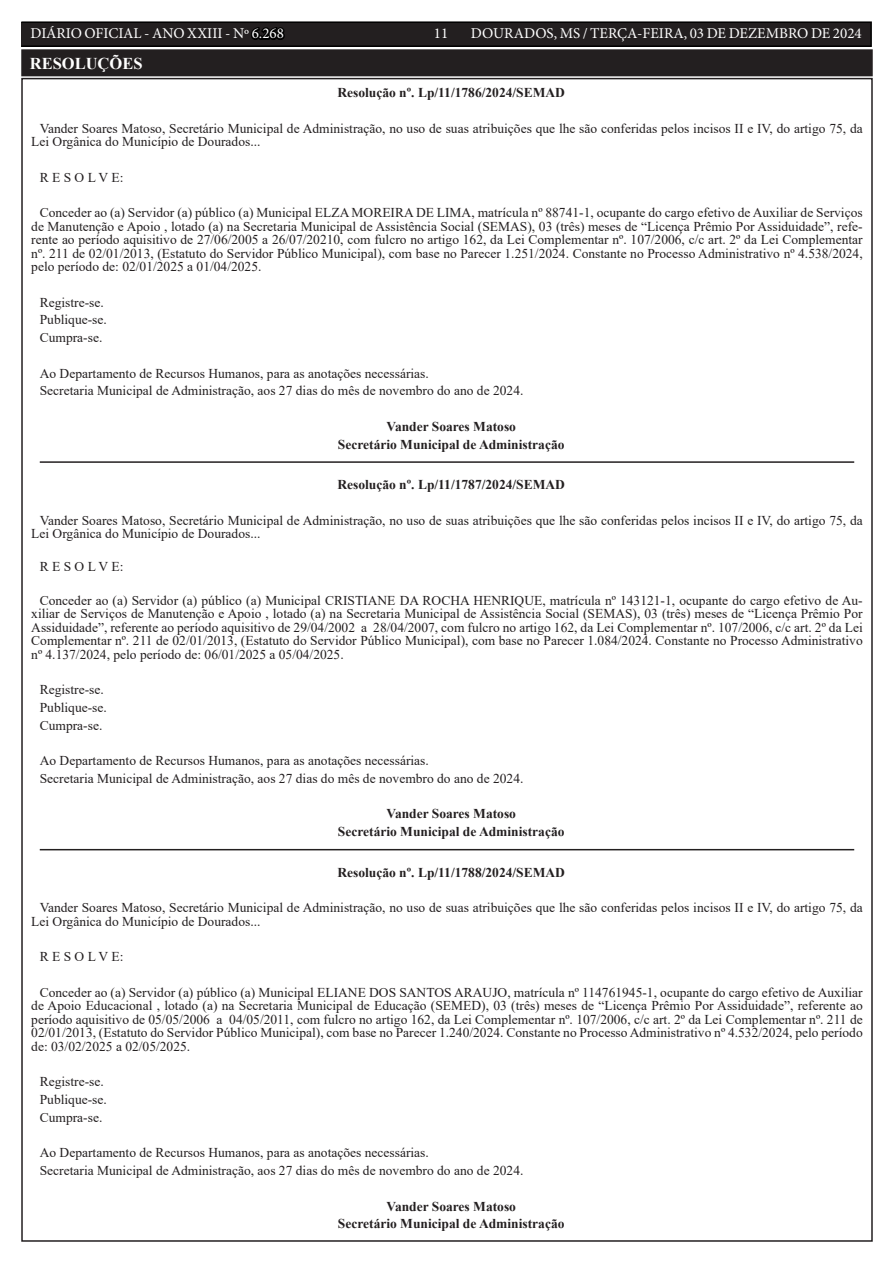
<style>
.page{position:relative;width:893px;height:1263px;background:#fff}
.page>*{position:absolute;margin:0;border:0;box-sizing:border-box;transform-origin:0 0}
.TEXTO{font:700 16.5px "Times New Roman";color:#fff}
.t1{font:15px "Minion Pro";color:#fff}
.TEXTO-2{font:13.5px/13.5px "Times New Roman";color:#231f20}
.TEXTO-3{font:700 13.5px "Times New Roman";color:#231f20}
.s1{color:#000}
</style>
<div class="page">
<div style="left:21px;top:22px;width:850px;height:24px;background:#231f20"></div>
<div style="left:21px;top:21px;width:851px;height:26px;border:2px solid #000"></div>
<hr style="left:40px;top:461px;width:814px;height:2px;background:#231f20">
<hr style="left:40px;top:849px;width:814px;height:1px;background:#231f20">
<div style="left:23px;top:51px;width:848px;height:23px;background:#231f20"></div>
<div style="left:21px;top:49px;width:852px;height:27px;border:4px solid #231f20"></div>
<p class="t1" style="left:31px;top:24px;width:255px">DIÁRIO OFICIAL - ANO XXIII - Nº <span class="s1">6.268</span></p>
<p class="t1" style="left:434px;top:24px;width:16px">11</p>
<p class="t1" style="left:471px;top:24px;width:393px">DOURADOS, MS / TERÇA-FEIRA, 03 DE DEZEMBRO DE 2024</p>
<p class="TEXTO" style="left:30px;top:52px;width:114px">RESOLUÇÕES</p>
<p class="TEXTO-3" style="left:337px;top:83px;width:229px">Resolução nº. Lp/11/1786/2024/SEMAD</p>
<p class="TEXTO-2" style="left:31px;top:121px;width:833px;text-indent:9px">Vander Soares Matoso, Secretário Municipal de Administração, no uso de suas atribuições que lhe são conferidas pelos incisos II e IV, do artigo 75, da<br>Lei Orgânica do Município de Dourados...</p>
<p class="TEXTO-2" style="left:40px;top:170px;width:85px">R E S O L V E:</p>
<p class="TEXTO-2" style="left:31px;top:205px;width:833px;text-align:justify;text-indent:9px">Conceder ao (a) Servidor (a) público (a) Municipal ELZA MOREIRA DE LIMA, matrícula nº 88741-1, ocupante do cargo efetivo de Auxiliar de Serviços de Manutenção e Apoio , lotado (a) na Secretaria Municipal de Assistência Social (SEMAS), 03 (três) meses de “Licença Prêmio Por Assiduidade”, refe&shy;rente ao período aquisitivo de 27/06/2005 a 26/07/20210, com fulcro no artigo 162, da Lei Complementar nº. 107/2006, c/c art. 2º da Lei Complementar nº. 211 de 02/01/2013, (Estatuto do Servidor Público Municipal), com base no Parecer 1.251/2024. Constante no Processo Administrativo nº 4.538/2024, pelo período de: 02/01/2025 a 01/04/2025.</p>
<p class="TEXTO-2" style="left:40px;top:295px;width:66px">Registre-se.</p>
<p class="TEXTO-2" style="left:40px;top:313px;width:69px">Publique-se.</p>
<p class="TEXTO-2" style="left:40px;top:330px;width:64px">Cumpra-se.</p>
<p class="TEXTO-2" style="left:40px;top:366px;width:391px">Ao Departamento de Recursos Humanos, para as anotações necessárias.</p>
<p class="TEXTO-2" style="left:40px;top:384px;width:485px">Secretaria Municipal de Administração, aos 27 dias do mês de novembro do ano de 2024.</p>
<p class="TEXTO-3" style="left:386px;top:417px;width:131px">Vander Soares Matoso</p>
<p class="TEXTO-3" style="left:338px;top:434px;width:228px">Secretário Municipal de Administração</p>
<p class="TEXTO-3" style="left:337px;top:475px;width:229px">Resolução nº. Lp/11/1787/2024/SEMAD</p>
<p class="TEXTO-2" style="left:31px;top:513px;width:833px;text-indent:9px">Vander Soares Matoso, Secretário Municipal de Administração, no uso de suas atribuições que lhe são conferidas pelos incisos II e IV, do artigo 75, da<br>Lei Orgânica do Município de Dourados...</p>
<p class="TEXTO-2" style="left:40px;top:559px;width:85px">R E S O L V E:</p>
<p class="TEXTO-2" style="left:31px;top:593px;width:833px;text-align:justify;text-indent:9px">Conceder ao (a) Servidor (a) público (a) Municipal CRISTIANE DA ROCHA HENRIQUE, matrícula nº 143121-1, ocupante do cargo efetivo de Au&shy;xiliar de Serviços de Manutenção e Apoio , lotado (a) na Secretaria Municipal de Assistência Social (SEMAS), 03 (três) meses de “Licença Prêmio Por Assiduidade”, referente ao período aquisitivo de 29/04/2002 a 28/04/2007, com fulcro no artigo 162, da Lei Complementar nº. 107/2006, c/c art. 2º da Lei Complementar nº. 211 de 02/01/2013, (Estatuto do Servidor Público Municipal), com base no Parecer 1.084/2024. Constante no Processo Administrativo nº 4.137/2024, pelo período de: 06/01/2025 a 05/04/2025.</p>
<p class="TEXTO-2" style="left:40px;top:682px;width:66px">Registre-se.</p>
<p class="TEXTO-2" style="left:40px;top:700px;width:69px">Publique-se.</p>
<p class="TEXTO-2" style="left:40px;top:718px;width:64px">Cumpra-se.</p>
<p class="TEXTO-2" style="left:40px;top:753px;width:391px">Ao Departamento de Recursos Humanos, para as anotações necessárias.</p>
<p class="TEXTO-2" style="left:40px;top:771px;width:485px">Secretaria Municipal de Administração, aos 27 dias do mês de novembro do ano de 2024.</p>
<p class="TEXTO-3" style="left:386px;top:804px;width:131px">Vander Soares Matoso</p>
<p class="TEXTO-3" style="left:338px;top:822px;width:228px">Secretário Municipal de Administração</p>
<p class="TEXTO-3" style="left:337px;top:862px;width:229px">Resolução nº. Lp/11/1788/2024/SEMAD</p>
<p class="TEXTO-2" style="left:31px;top:900px;width:833px;text-indent:9px">Vander Soares Matoso, Secretário Municipal de Administração, no uso de suas atribuições que lhe são conferidas pelos incisos II e IV, do artigo 75, da<br>Lei Orgânica do Município de Dourados...</p>
<p class="TEXTO-2" style="left:40px;top:949px;width:85px">R E S O L V E:</p>
<p class="TEXTO-2" style="left:31px;top:985px;width:833px;text-align:justify;text-indent:9px">Conceder ao (a) Servidor (a) público (a) Municipal ELIANE DOS SANTOS ARAUJO, matrícula nº 114761945-1, ocupante do cargo efetivo de Auxiliar de Apoio Educacional , lotado (a) na Secretaria Municipal de Educação (SEMED), 03 (três) meses de “Licença Prêmio Por Assiduidade”, referente ao período aquisitivo de 05/05/2006 a 04/05/2011, com fulcro no artigo 162, da Lei Complementar nº. 107/2006, c/c art. 2º da Lei Complementar nº. 211 de 02/01/2013, (Estatuto do Servidor Público Municipal), com base no Parecer 1.240/2024. Constante no Processo Administrativo nº 4.532/2024, pelo período de: 03/02/2025 a 02/05/2025.</p>
<p class="TEXTO-2" style="left:40px;top:1074px;width:66px">Registre-se.</p>
<p class="TEXTO-2" style="left:40px;top:1092px;width:69px">Publique-se.</p>
<p class="TEXTO-2" style="left:40px;top:1110px;width:64px">Cumpra-se.</p>
<p class="TEXTO-2" style="left:40px;top:1145px;width:391px">Ao Departamento de Recursos Humanos, para as anotações necessárias.</p>
<p class="TEXTO-2" style="left:40px;top:1163px;width:485px">Secretaria Municipal de Administração, aos 27 dias do mês de novembro do ano de 2024.</p>
<p class="TEXTO-3" style="left:386px;top:1196px;width:131px">Vander Soares Matoso</p>
<p class="TEXTO-3" style="left:338px;top:1214px;width:228px">Secretário Municipal de Administração</p>
</div>
